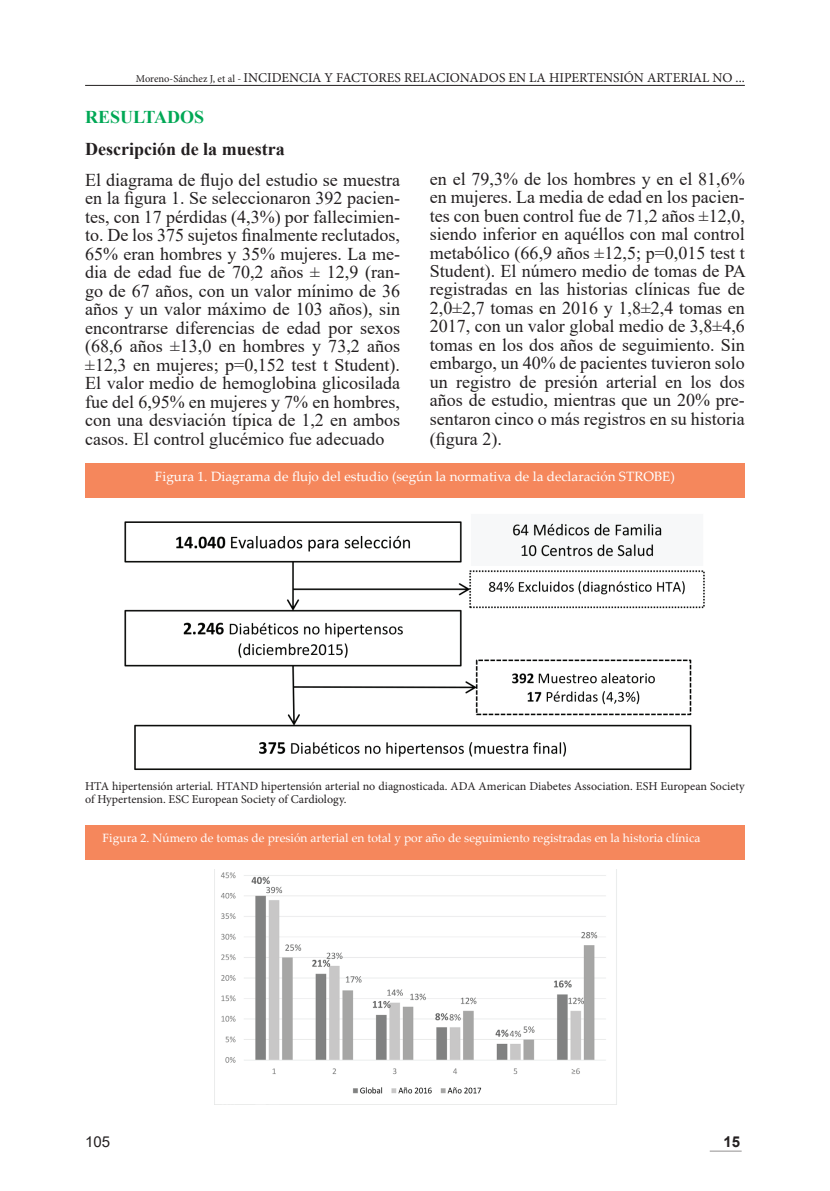
<style>
.page{position:relative;width:830px;height:1191px;background:#fff}
.page>*{position:absolute;margin:0;border:0;box-sizing:border-box;transform-origin:0 0}
.t1{font:18px/18.5px "Times New Roman";color:#231f20;text-align:justify}
.t2{font:700 18px "Times New Roman";color:#231f20}
.t3{font:700 18px "Times New Roman";color:#00a855}
.t4{font:15px "Arial";color:#231f20}
.t5{font:700 15px "Arial";color:#231f20}
.t6{font:13.5px "Minion Pro";color:#231f20}
.t7{font:13.5px "Palatino Linotype";color:#fff}
.t8{font:12px/12.8px "Minion Pro";color:#231f20}
.t9{font:12px "Palatino Linotype";color:#fff}
.s1{font-size:10.5px}
</style>
<div class="page">
<hr style="left:709px;top:1150px;width:32px;height:1px;background:#231f20">
<hr style="left:85px;top:85px;width:659px;height:1px;background:#231f20">
<div style="left:85px;top:463px;width:659px;height:34px;background:#f5875c"></div>
<img style="left:124px;top:521px;width:581px;height:250px">
<div style="left:85px;top:825px;width:659px;height:34px;background:#f5875c"></div>
<img style="left:221px;top:869px;width:396px;height:235px">
<p class="t6" style="left:136px;top:69px;width:610px"><span class="s1">Moreno-Sánchez J, et al -</span> INCIDENCIA Y FACTORES RELACIONADOS EN LA HIPERTENSIÓN ARTERIAL NO ...</p>
<p class="t3" style="left:85px;top:104px;width:121px">RESULTADOS</p>
<p class="t2" style="left:85px;top:136px;width:201px">Descripción de la muestra</p>
<p class="t1" style="left:85px;top:170px;width:316px">El diagrama de flujo del estudio se muestra en la figura 1. Se seleccionaron 392 pacien&shy;tes, con 17 pérdidas (4,3%) por fallecimien&shy;to. De los 375 sujetos finalmente reclutados, 65% eran hombres y 35% mujeres. La me&shy;dia de edad fue de 70,2 años ± 12,9 (ran&shy;go de 67 años, con un valor mínimo de 36 años y un valor máximo de 103 años), sin encontrarse diferencias de edad por sexos (68,6 años ±13,0 en hombres y 73,2 años ±12,3 en mujeres; p=0,152 test t Student).<br>El valor medio de hemoglobina glicosilada fue del 6,95% en mujeres y 7% en hombres, con una desviación típica de 1,2 en ambos casos. El control glucémico fue adecuado</p>
<p class="t1" style="left:429px;top:169px;width:317px">en el 79,3% de los hombres y en el 81,6% en mujeres. La media de edad en los pacien&shy;tes con buen control fue de 71,2 años ±12,0, siendo inferior en aquéllos con mal control metabólico (66,9 años ±12,5; p=0,015 test t Student). El número medio de tomas de PA registradas en las historias clínicas fue de 2,0±2,7 tomas en 2016 y 1,8±2,4 tomas en 2017, con un valor global medio de 3,8±4,6 tomas en los dos años de seguimiento. Sin embargo, un 40% de pacientes tuvieron solo un registro de presión arterial en los dos años de estudio, mientras que un 20% pre&shy;sentaron cinco o más registros en su historia (figura 2).</p>
<p class="t7" style="left:155px;top:467px;width:521px">Figura 1. Diagrama de flujo del estudio (según la normativa de la declaración STROBE)</p>
<p class="t8" style="left:85px;top:780px;width:661px">HTA hipertensión arterial. HTAND hipertensión arterial no diagnosticada. ADA American Diabetes Association. ESH European Society of Hypertension. ESC European Society of Cardiology.</p>
<p class="t9" style="left:102px;top:829px;width:599px">Figura 2. Número de tomas de presión arterial en total y por año de seguimiento registradas en la historia clínica</p>
<p class="t4" style="left:85px;top:1131px;width:27px">105</p>
<p class="t5" style="left:723px;top:1131px;width:18px">15</p>
</div>
